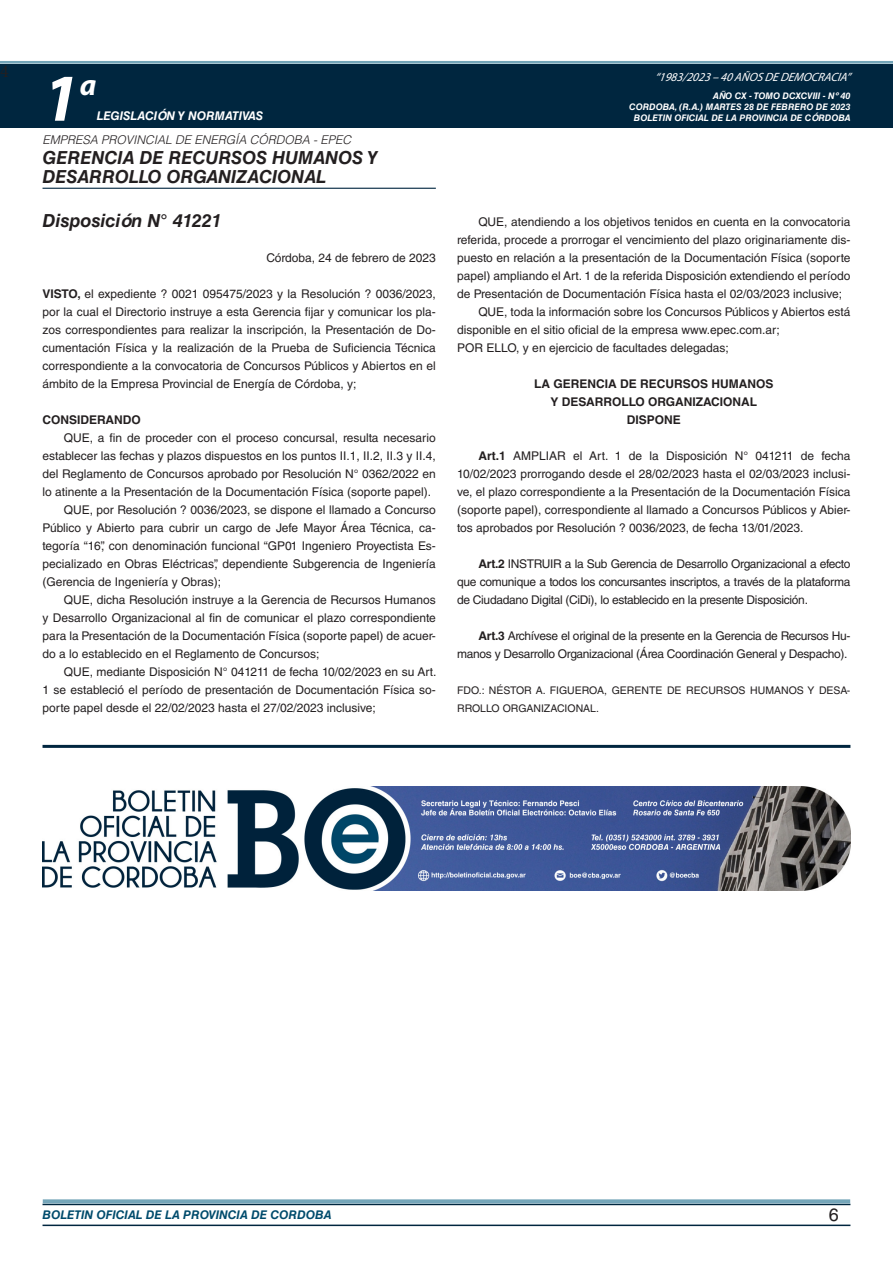
<style>
.page{position:relative;width:893px;height:1263px;background:#fff}
.page>*{position:absolute;margin:0;border:0;box-sizing:border-box;transform-origin:0 0}
.t1{font:italic 700 67.5px "Myriad Pro";color:#fff}
.t2{font:italic 700 30px "Myriad Pro";color:#fff}
.NOMBRE_DE_MINISTERIO{font:italic 700 18px/19.5px "Helvetica LT Std";color:#231f20}
.t3{font:18px "Minion Pro";color:#231f20}
.t4{font:18px "Helvetica LT Std";color:#231f20}
.TEXTO_BASE{font:12px/18px "Helvetica LT Std";color:#231f20;text-align:justify}
.TEXTO_BASE-2{font:12px/18px "Helvetica LT Std";letter-spacing:-.025em;color:#231f20;text-align:right}
.RESUELVE{font:700 12px "Helvetica LT Std";color:#231f20}
.TITULO_light{font:italic 300 12px "Helvetica LT Std";color:#231f20}
.t5{font:italic 700 12px "Helvetica LT Std";color:#004b6c}
.t6{font:italic 12px "Myriad Pro";color:#fff}
.FECHA{font:12px "Helvetica LT Std";color:#231f20}
.t7{font:italic 700 12px "Helvetica LT Std";color:#fff}
.TEXTO_BASE-3{font:700 12px "Helvetica LT Std";color:#231f20}
.FIRMA{font:10.5px/18px "Helvetica LT Std";color:#231f20}
.t8{font:italic 700 9px/10.8px "Helvetica LT Std";color:#fff;text-align:right}
.s1{font-weight:700}
</style>
<div class="page">
<div style="left:0;top:61px;width:893px;height:6px;background:#fff;opacity:.75"></div>
<div style="left:0;top:64px;width:893px;height:64px;background:#00263f"></div>
<hr style="left:43px;top:1224px;width:807px;height:2px;background:#00263f">
<div style="left:42px;top:1198px;width:809px;height:8px;background:#fff;opacity:.75"></div>
<hr style="left:43px;top:188px;width:393px;height:1px;background:#00263f">
<hr style="left:43px;top:745px;width:807px;height:3px;background:#00263f">
<img style="left:43px;top:787px;width:807px;height:103px">
<h3 class="t3" style="left:0;top:59px;width:10px">4</h3>
<h1 class="t1" style="left:43px;top:54px;width:38px">1</h1>
<h2 class="t2" style="left:80px;top:66px;width:18px">a</h2>
<p class="t7" style="left:97px;top:109px;width:168px">LEGISLACIÓN Y NORMATIVAS</p>
<p class="TITULO_light" style="left:43px;top:133px;width:310px">EMPRESA PROVINCIAL DE ENERGÍA CÓRDOBA - EPEC</p>
<p class="NOMBRE_DE_MINISTERIO" style="left:43px;top:148px;width:337px">GERENCIA DE RECURSOS HUMANOS Y<br>DESARROLLO ORGANIZACIONAL</p>
<p class="NOMBRE_DE_MINISTERIO" style="left:43px;top:211px;width:181px">Disposición N° 41221</p>
<p class="FECHA" style="left:266px;top:251px;width:171px">Córdoba, 24 de febrero de 2023</p>
<p class="TEXTO_BASE" style="left:43px;top:285px;width:395px"><span class="s1">VISTO,</span> el expediente ? 0021 095475/2023 y la Resolución ? 0036/2023, por la cual el Directorio instruye a esta Gerencia fijar y comunicar los pla&shy;zos correspondientes para realizar la inscripción, la Presentación de Do&shy;cumentación Física y la realización de la Prueba de Suficiencia Técnica correspondiente a la convocatoria de Concursos Públicos y Abiertos en el ámbito de la Empresa Provincial de Energía de Córdoba, y;</p>
<p class="TEXTO_BASE-3" style="left:43px;top:412px;width:100px">CONSIDERANDO</p>
<p class="TEXTO_BASE" style="left:43px;top:429px;width:395px;text-indent:21px">QUE, a fin de proceder con el proceso concursal, resulta necesario establecer las fechas y plazos dispuestos en los puntos II.1, II.2, II.3 y II.4, del Reglamento de Concursos aprobado por Resolución N° 0362/2022 en lo atinente a la Presentación de la Documentación Física (soporte papel).</p>
<p class="TEXTO_BASE" style="left:43px;top:501px;width:395px;text-indent:21px">QUE, por Resolución ? 0036/2023, se dispone el llamado a Concurso Público y Abierto para cubrir un cargo de Jefe Mayor Área Técnica, ca&shy;tegoría “16”, con denominación funcional “GP01 Ingeniero Proyectista Es&shy;pecializado en Obras Eléctricas”, dependiente Subgerencia de Ingeniería (Gerencia de Ingeniería y Obras);</p>
<p class="TEXTO_BASE" style="left:43px;top:591px;width:395px;text-indent:21px">QUE, dicha Resolución instruye a la Gerencia de Recursos Humanos y Desarrollo Organizacional al fin de comunicar el plazo correspondiente para la Presentación de la Documentación Física (soporte papel) de acuer&shy;do a lo establecido en el Reglamento de Concursos;</p>
<p class="TEXTO_BASE" style="left:43px;top:663px;width:396px;text-indent:21px">QUE, mediante Disposición N° 041211 de fecha 10/02/2023 en su Art.<br>1 se estableció el período de presentación de Documentación Física so&shy;porte papel desde el 22/02/2023 hasta el 27/02/2023 inclusive;</p>
<p class="t6" style="left:655px;top:70px;width:197px">“ 1983/2023 – 40 AÑOS DE DEMOCRACIA”</p>
<p class="t8" style="left:629px;top:91px;width:223px">AÑO CX - TOMO DCXCVIII - Nº 40<br>CORDOBA, (R.A.) MARTES 28 DE FEBRERO DE 2023<br>BOLETIN OFICIAL DE LA PROVINCIA DE CÓRDOBA</p>
<p class="TEXTO_BASE" style="left:457px;top:213px;width:395px;text-indent:21px">QUE, atendiendo a los objetivos tenidos en cuenta en la convocatoria referida, procede a prorrogar el vencimiento del plazo originariamente dis&shy;puesto en relación a la presentación de la Documentación Física (soporte papel) ampliando el Art. 1 de la referida Disposición extendiendo el período de Presentación de Documentación Física hasta el 02/03/2023 inclusive;</p>
<p class="TEXTO_BASE" style="left:457px;top:303px;width:395px;text-indent:21px">QUE, toda la información sobre los Concursos Públicos y Abiertos está disponible en el sitio oficial de la empresa www.epec.com.ar;</p>
<p class="TEXTO_BASE" style="left:457px;top:339px;width:273px">POR ELLO, y en ejercicio de facultades delegadas;</p>
<p class="RESUELVE" style="left:534px;top:376px;width:241px">LA GERENCIA DE RECURSOS HUMANOS</p>
<p class="RESUELVE" style="left:550px;top:394px;width:208px">Y DESARROLLO ORGANIZACIONAL</p>
<p class="RESUELVE" style="left:627px;top:412px;width:56px">DISPONE</p>
<p class="TEXTO_BASE" style="left:457px;top:447px;width:395px;text-indent:21px"><span class="s1">Art.1</span> AMPLIAR el Art. 1 de la Disposición N° 041211 de fecha 10/02/2023 prorrogando desde el 28/02/2023 hasta el 02/03/2023 inclusi&shy;ve, el plazo correspondiente a la Presentación de la Documentación Física (soporte papel), correspondiente al llamado a Concursos Públicos y Abier&shy;tos aprobados por Resolución ? 0036/2023, de fecha 13/01/2023.</p>
<p class="TEXTO_BASE" style="left:457px;top:555px;width:395px;text-indent:21px"><span class="s1">Art.2</span> INSTRUIR a la Sub Gerencia de Desarrollo Organizacional a efecto que comunique a todos los concursantes inscriptos, a través de la plataforma de Ciudadano Digital (CiDi), lo establecido en la presente Disposición.</p>
<p class="TEXTO_BASE-2" style="left:457px;top:627px;width:395px"><span class="s1">Art.3</span> Archívese el original de la presente en la Gerencia de Recursos Hu&shy;manos y Desarrollo Organizacional (Área Coordinación General y Despacho).</p>
<p class="FIRMA" style="left:457px;top:681px;width:395px">FDO.: NÉSTOR A. FIGUEROA, GERENTE DE RECURSOS HUMANOS Y DESA-<br>RROLLO ORGANIZACIONAL.</p>
<p class="t5" style="left:43px;top:1208px;width:290px">BOLETIN OFICIAL DE LA PROVINCIA DE CORDOBA</p>
<h3 class="t4" style="left:829px;top:1204px;width:12px">6</h3>
</div>
